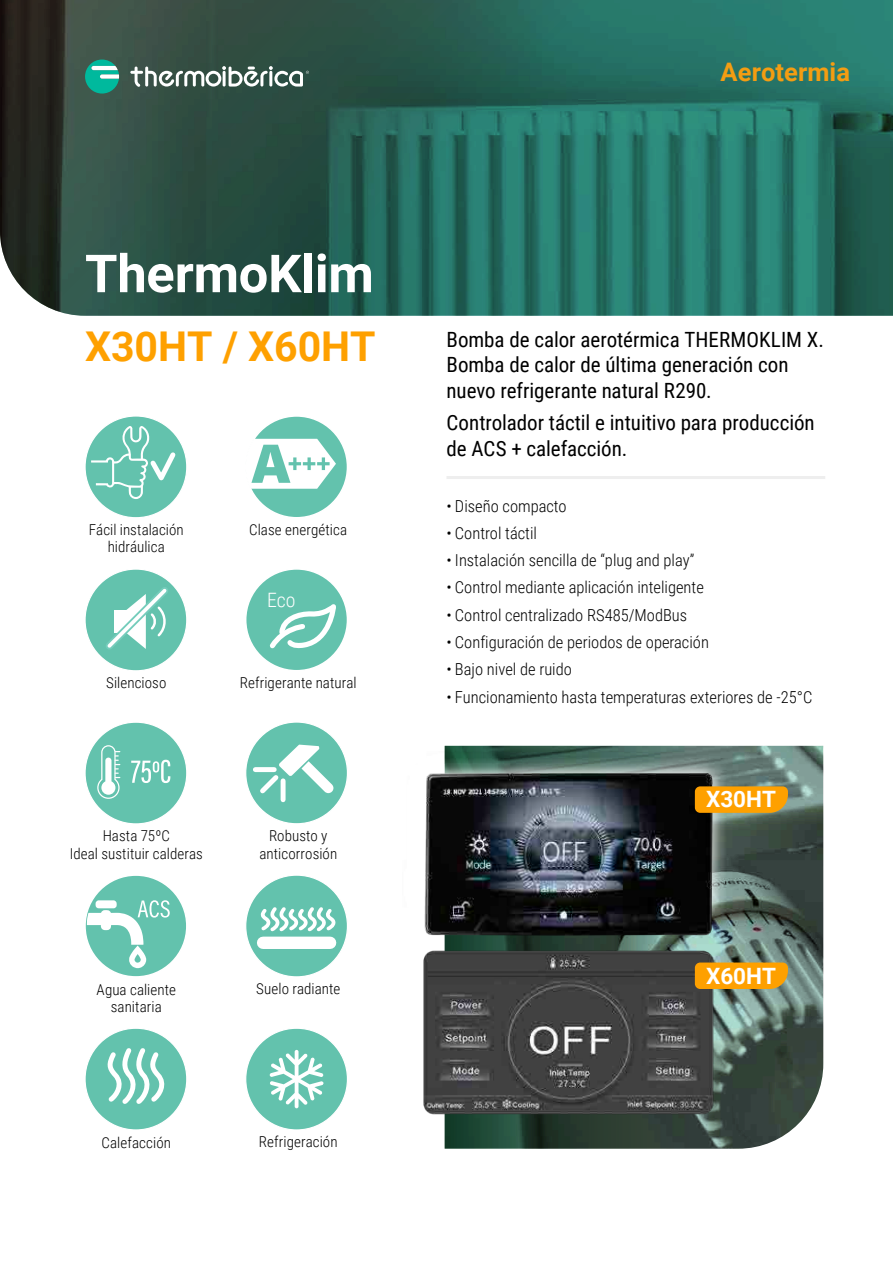
<style>
.page{position:relative;width:893px;height:1263px;background:#fff}
.page>*{position:absolute;margin:0;border:0;box-sizing:border-box;transform-origin:0 0}
.t1{font:700 52.5px "Roboto";letter-spacing:-.005em;color:#fff}
.t2{font:700 41.1px "Roboto";color:#fea000}
.t3{font:700 25.5px "Roboto";letter-spacing:.005em;color:#f49d12}
.t4{font:700 22.5px "Roboto";color:#fff}
.t5{font:21px/25.2px "Roboto Condensed";color:#000}
.t6{font:300 19.8px "Roboto Condensed";color:#fff}
.t7{font:300 16.5px "Roboto Condensed";color:#000}
.t8{font:300 15px/17.5px "Roboto Condensed";letter-spacing:.005em;color:#000;text-align:center}
</style>
<div class="page">
<svg style="left:0;top:0;width:893px;height:316px;background:#296256"></svg>
<svg style="left:130px;top:66px;width:179px;height:21px"></svg>
<svg style="left:85px;top:60px;width:34px;height:34px"></svg>
<hr style="left:446px;top:476px;width:379px;height:3px;background:#eee">
<div style="left:84px;top:415px;width:103px;height:103px;background:#63c2ad;border:1px solid #fff;border-radius:50%"></div>
<svg style="left:91px;top:426px;width:89px;height:73px"></svg>
<div style="left:246px;top:416px;width:101px;height:102px;background:#63c2ad;border-radius:50%"></div>
<div style="left:245px;top:415px;width:103px;height:103px;border:2px solid #fff;border-radius:50%"></div>
<svg style="left:246px;top:439px;width:90px;height:50px"></svg>
<div style="left:84px;top:568px;width:103px;height:103px;background:#63c2ad;border:1px solid #fff;border-radius:50%"></div>
<svg style="left:99px;top:580px;width:76px;height:76px"></svg>
<div style="left:245px;top:568px;width:103px;height:103px;background:#63c2ad;border:2px solid #fff;border-radius:50%"></div>
<svg style="left:269px;top:607px;width:70px;height:46px"></svg>
<div style="left:245px;top:721px;width:103px;height:103px;background:#63c2ad;border:1px solid #fff;border-radius:50%"></div>
<svg style="left:256px;top:745px;width:77px;height:53px"></svg>
<div style="left:281px;top:781px;width:5px;height:19px;background:#fff"></div>
<div style="left:255px;top:767px;width:19px;height:5px;background:#fff"></div>
<div style="left:84px;top:721px;width:103px;height:103px;background:#63c2ad;border:1px solid #fff;border-radius:50%"></div>
<svg style="left:97px;top:745px;width:23px;height:54px"></svg>
<svg style="left:131px;top:760px;width:39px;height:23px"></svg>
<div style="left:84px;top:874px;width:104px;height:104px;background:#63c2ad;border:2px solid #fff;border-radius:50%"></div>
<div style="left:245px;top:874px;width:103px;height:103px;background:#63c2ad;border:1px solid #fff;border-radius:50%"></div>
<svg style="left:260px;top:907px;width:76px;height:25px"></svg>
<div style="left:263px;top:936px;width:67px;height:13px;background:#fff"></div>
<div style="left:245px;top:1027px;width:103px;height:103px;background:#63c2ad;border:1px solid #fff;border-radius:50%"></div>
<svg style="left:269px;top:1050px;width:55px;height:58px"></svg>
<div style="left:84px;top:1027px;width:103px;height:103px;background:#63c2ad;border:1px solid #fff;border-radius:50%"></div>
<svg style="left:107px;top:1044px;width:66px;height:60px"></svg>
<svg style="left:445px;top:746px;width:378px;height:403px;background:#566962"></svg>
<img style="left:444px;top:751px;width:291px;height:180px">
<img style="left:424px;top:773px;width:290px;height:163px">
<img style="left:423px;top:941px;width:294px;height:208px">
<svg style="left:695px;top:786px;width:93px;height:27px;background:#f59d06"></svg>
<svg style="left:695px;top:962px;width:93px;height:27px;background:#f59e07"></svg>
<svg style="left:87px;top:900px;width:83px;height:68px"></svg>
<h1 class="t1" style="left:85px;top:237px;width:290px">ThermoKlim</h1>
<h2 class="t2" style="left:85px;top:318px;width:292px">X30HT / X60HT</h2>
<p class="t8" style="left:89px;top:520px;width:96px">Fácil instalación hidráulica</p>
<p class="t8" style="left:249px;top:520px;width:99px">Clase energética</p>
<p class="t6" style="left:267px;top:586px;width:30px">Eco</p>
<p class="t8" style="left:106px;top:673px;width:62px">Silencioso</p>
<p class="t8" style="left:240px;top:673px;width:118px">Refrigerante natural</p>
<p class="t8" style="left:70px;top:826px;width:135px">Hasta 75ºC<br>Ideal sustituir calderas</p>
<p class="t8" style="left:259px;top:827px;width:79px">Robusto y anticorrosión</p>
<p class="t8" style="left:97px;top:980px;width:81px">Agua caliente sanitaria</p>
<p class="t8" style="left:256px;top:979px;width:86px">Suelo radiante</p>
<p class="t8" style="left:102px;top:1133px;width:71px">Calefacción</p>
<p class="t8" style="left:259px;top:1133px;width:80px">Refrigeración</p>
<h3 class="t3" style="left:720px;top:54px;width:131px">Aerotermia</h3>
<p class="t5" style="left:446px;top:326px;width:379px">Bomba de calor aerotérmica THERMOKLIM X.<br>Bomba de calor de última generación con nuevo refrigerante natural R290.</p>
<p class="t5" style="left:446px;top:409px;width:370px">Controlador táctil e intuitivo para producción de ACS + calefacción.</p>
<p class="t7" style="left:446px;top:494px;width:122px">• Diseño compacto</p>
<p class="t7" style="left:446px;top:521px;width:92px">• Control táctil</p>
<p class="t7" style="left:446px;top:549px;width:249px">• Instalación sencilla de “plug and play”</p>
<p class="t7" style="left:446px;top:576px;width:259px">• Control mediante aplicación inteligente</p>
<p class="t7" style="left:446px;top:603px;width:242px">• Control centralizado RS485/ModBus</p>
<p class="t7" style="left:446px;top:631px;width:264px">• Configuración de periodos de operación</p>
<p class="t7" style="left:446px;top:658px;width:127px">• Bajo nivel de ruido</p>
<p class="t7" style="left:446px;top:685px;width:367px">• Funcionamiento hasta temperaturas exteriores de -25°C</p>
<h3 class="t4" style="left:706px;top:783px;width:71px">X30HT</h3>
<h3 class="t4" style="left:706px;top:960px;width:71px">X60HT</h3>
</div>
